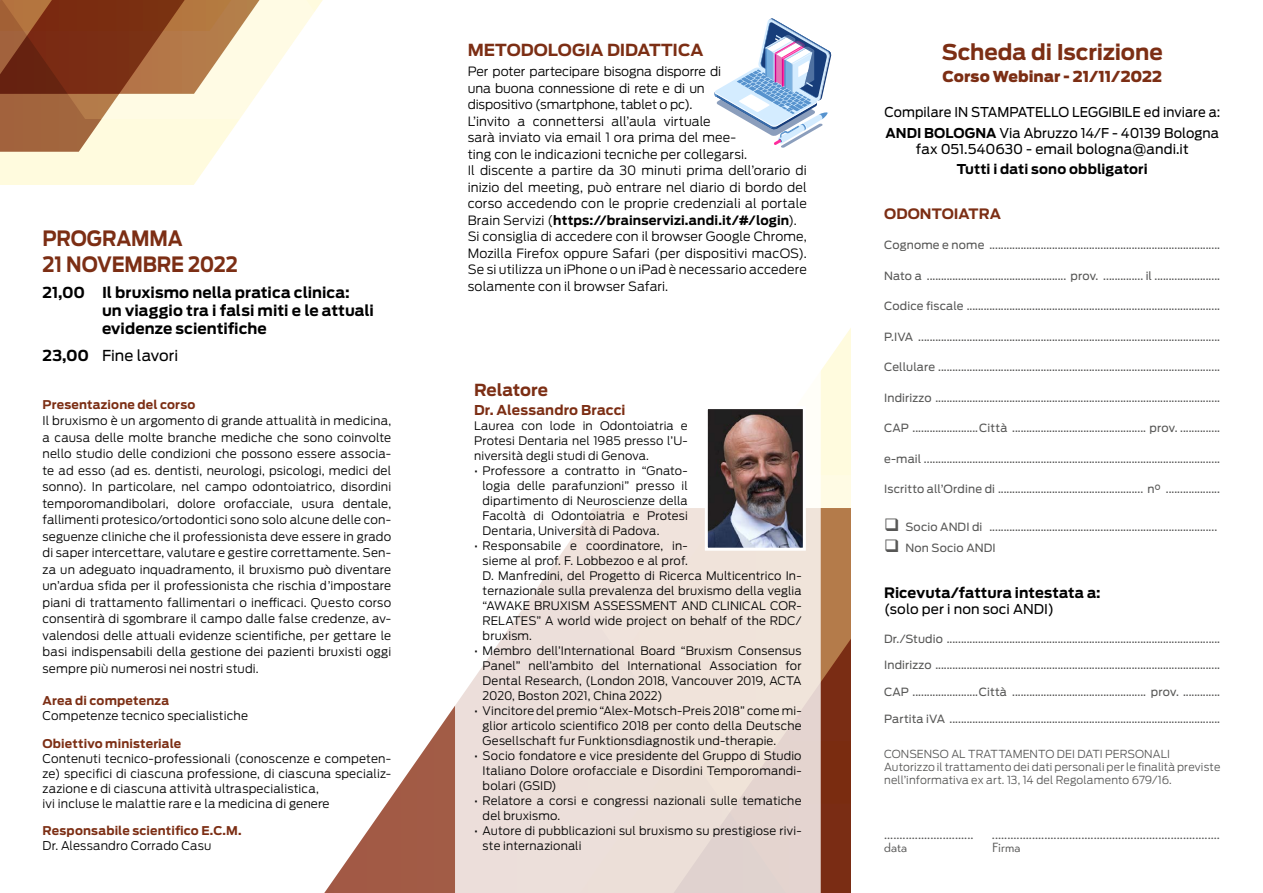
<style>
.page{position:relative;width:1263px;height:893px;background:#fff}
.page>*{position:absolute;margin:0;border:0;box-sizing:border-box;transform-origin:0 0}
.t1{font:700 21.6px "Antenna";letter-spacing:-.005em;color:#7c2e14}
.t2{font:700 21px/25.2px "Antenna";letter-spacing:-.01em;color:#7c2e14;scale:.9 1}
.t3{font:700 16.5px "Antenna";letter-spacing:-.005em;color:#7c2e14}
.t4{font:700 15px/18px "Antenna";letter-spacing:.005em;color:#000}
.t5{font:900 15px "Antenna";color:#7c2e14}
.t6{font:15px "Antenna";color:#000}
.t7{font:700 14.25px "Antenna";letter-spacing:.005em;color:#000}
.t8{font:700 14.25px "Antenna";color:#7c2e14}
.t9{font:13.5px/20.4px "Antenna";letter-spacing:.005em;color:#000;scale:.95 1}
.t10{font:13.5px "Antenna";letter-spacing:.005em;color:#000}
.t11{font:700 13.5px "Antenna";letter-spacing:.005em;color:#000}
.t12{font:700 13.5px "Antenna";letter-spacing:.01em;color:#7c2e14}
.t13{font:13.2px "Transat Standard";color:#575756}
.t14{font:300 12.75px/16.5px "Antenna";letter-spacing:.005em;color:#000}
.t15{font:300 12px/16.5px "Antenna";letter-spacing:.01em;color:#000;text-align:justify}
.t16{font:700 12px "Antenna";letter-spacing:.015em;color:#7c2e14}
.t17{font:300 11.7px/15px "Antenna";letter-spacing:.01em;color:#000;text-align:justify}
.t18{font:11.25px "Antenna";letter-spacing:.01em;color:#575756}
.t19{font:300 10.95px/13.2px "Antenna";letter-spacing:.01em;color:#575756}
.s1{font-weight:700}
</style>
<div class="page">
<div style="left:0;top:152px;width:217px;height:32px;background:#fffbde"></div>
<svg style="left:0;top:119px;width:240px;height:33px;background:#dcc3a3"></svg>
<svg style="left:0;top:0;width:323px;height:119px;background:#ba8f73"></svg>
<svg style="left:821px;top:329px;width:29px;height:146px;background:#fffbe2"></svg>
<svg style="left:324px;top:706px;width:131px;height:187px"></svg>
<svg style="left:821px;top:475px;width:29px;height:418px;background:#995937"></svg>
<svg style="left:455px;top:371px;width:366px;height:522px;fill:#f0e3da"></svg>
<img style="left:709px;top:410px;width:93px;height:137px">
<div style="left:705px;top:406px;width:101px;height:145px;border:3px solid #fff"></div>
<svg style="left:714px;top:18px;width:117px;height:130px"></svg>
<h2 class="t2" style="left:43px;top:226px;width:219px">PROGRAMMA<br>21 NOVEMBRE 2022</h2>
<h3 class="t4" style="left:102px;top:284px;width:273px;text-indent:-60px">21,00 Il bruxismo nella pratica clinica:<br>un viaggio tra i falsi miti e le attuali evidenze scientifiche</h3>
<h3 class="t6" style="left:43px;top:346px;width:137px"><span class="s1">23,00</span> Fine lavori</h3>
<p class="t16" style="left:43px;top:397px;width:154px">Presentazione del corso</p>
<p class="t15" style="left:43px;top:413px;width:350px">Il bruxismo è un argomento di grande attualità in medicina, a causa delle molte branche mediche che sono coinvolte nello studio delle condizioni che possono essere associa&shy;te ad esso (ad es. dentisti, neurologi, psicologi, medici del sonno). In particolare, nel campo odontoiatrico, disordini temporomandibolari, dolore orofacciale, usura dentale, fallimenti protesico/ortodontici sono solo alcune delle con&shy;seguenze cliniche che il professionista deve essere in grado di saper intercettare, valutare e gestire correttamente. Sen&shy;za un adeguato inquadramento, il bruxismo può diventare un’ardua sfida per il professionista che rischia d’impostare piani di trattamento fallimentari o inefficaci. Questo corso consentirà di sgombrare il campo dalle false credenze, av&shy;valendosi delle attuali evidenze scientifiche, per gettare le basi indispensabili della gestione dei pazienti bruxisti oggi sempre più numerosi nei nostri studi.</p>
<p class="t16" style="left:43px;top:693px;width:128px">Area di competenza</p>
<p class="t15" style="left:43px;top:707px;width:207px">Competenze tecnico specialistiche</p>
<p class="t16" style="left:43px;top:736px;width:140px">Obiettivo ministeriale</p>
<p class="t15" style="left:43px;top:751px;width:350px;line-height:15px;text-align:left">Contenuti tecnico-professionali (conoscenze e competen&shy;ze) specifici di ciascuna professione, di ciascuna specializ&shy;zazione e di ciascuna attività ultraspecialistica,<br>ivi incluse le malattie rare e la medicina di genere</p>
<p class="t16" style="left:43px;top:824px;width:201px">Responsabile scientifico E.C.M.</p>
<p class="t15" style="left:43px;top:838px;width:171px">Dr. Alessandro Corrado Casu</p>
<h3 class="t3" style="left:468px;top:40px;width:237px">METODOLOGIA DIDATTICA</h3>
<p class="t14" style="left:468px;top:64px;width:341px">Per poter partecipare bisogna disporre di<br>una buona connessione di rete e di un<br>dispositivo (smartphone, tablet o pc).<br>L’invito a connettersi all’aula virtuale<br>sarà inviato via email 1 ora prima del mee-<br>ting con le indicazioni tecniche per collegarsi.<br>Il discente a partire da 30 minuti prima dell’orario di inizio del meeting, può entrare nel diario di bordo del corso accedendo con le proprie credenziali al portale Brain Servizi (<span class="s1">https://brainservizi.andi.it/#/login</span>).<br>Si consiglia di accedere con il browser Google Chrome, Mozilla Firefox oppure Safari (per dispositivi macOS).<br>Se si utilizza un iPhone o un iPad è necessario accedere solamente con il browser Safari.</p>
<h3 class="t3" style="left:474px;top:380px;width:75px">Relatore</h3>
<p class="t12" style="left:474px;top:402px;width:153px">Dr. Alessandro Bracci</p>
<p class="t17" style="left:474px;top:419px;width:215px">Laurea con lode in Odontoiatria e Protesi Dentaria nel 1985 presso l’U&shy;niversità degli studi di Genova.</p>
<p class="t17" style="left:483px;top:464px;width:207px;text-indent:-9px">• Professore a contratto in “Gnato&shy;logia delle parafunzioni” presso il dipartimento di Neuroscienze della Facoltà di Odontoiatria e Protesi Dentaria, Università di Padova.</p>
<p class="t17" style="left:483px;top:539px;width:320px;text-align:left;text-indent:-9px">• Responsabile e coordinatore, in-<br>sieme al prof. F. Lobbezoo e al prof.<br>D. Manfredini, del Progetto di Ricerca Multicentrico In&shy;ternazionale sulla prevalenza del bruxismo della veglia “AWAKE BRUXISM ASSESSMENT AND CLINICAL COR-RELATES” A world wide project on behalf of the RDC/ bruxism.</p>
<p class="t17" style="left:483px;top:644px;width:320px;text-indent:-9px">• Membro dell’International Board “Bruxism Consensus Panel” nell’ambito del International Association for Dental Research, (London 2018, Vancouver 2019, ACTA 2020, Boston 2021, China 2022)</p>
<p class="t17" style="left:483px;top:704px;width:320px;text-indent:-9px">• Vincitore del premio “Alex-Motsch-Preis 2018” come mi&shy;glior articolo scientifico 2018 per conto della Deutsche Gesellschaft fur Funktionsdiagnostik und-therapie.</p>
<p class="t17" style="left:483px;top:749px;width:320px;text-indent:-9px">• Socio fondatore e vice presidente del Gruppo di Studio Italiano Dolore orofacciale e Disordini Temporomandi&shy;bolari (GSID)</p>
<p class="t17" style="left:483px;top:794px;width:320px;text-indent:-9px">• Relatore a corsi e congressi nazionali sulle tematiche del bruxismo.</p>
<p class="t17" style="left:483px;top:824px;width:320px;text-indent:-9px">• Autore di pubblicazioni sul bruxismo su prestigiose rivi&shy;ste internazionali</p>
<h1 class="t1" style="left:942px;top:39px;width:223px">Scheda di Iscrizione</h1>
<h3 class="t5" style="left:942px;top:68px;width:221px">Corso Webinar - 21/11/2022</h3>
<p class="t9" style="left:884px;top:102px;width:355px">Compilare IN STAMPATELLO LEGGIBILE ed inviare a:<br><span class="s1">ANDI BOLOGNA</span> Via Abruzzo 14/F - 40139 Bologna</p>
<p class="t10" style="left:916px;top:141px;width:274px">fax 051.540630 - email bologna@andi.it</p>
<p class="t11" style="left:957px;top:161px;width:192px">Tutti i dati sono obbligatori</p>
<p class="t8" style="left:884px;top:205px;width:118px">ODONTOIATRA</p>
<p class="t18" style="left:884px;top:238px;width:337px">Cognome e nome .................................................................................</p>
<p class="t18" style="left:884px;top:269px;width:337px">Nato a ................................................. prov. .............. il .......................</p>
<p class="t18" style="left:884px;top:299px;width:337px">Codice fiscale .........................................................................................</p>
<p class="t18" style="left:884px;top:330px;width:337px">P.IVA ..........................................................................................................</p>
<p class="t18" style="left:884px;top:360px;width:337px">Cellulare ...................................................................................................</p>
<p class="t18" style="left:884px;top:391px;width:337px">Indirizzo ....................................................................................................</p>
<p class="t18" style="left:884px;top:421px;width:337px">CAP .......................Città ............................................... prov. ..............</p>
<p class="t18" style="left:884px;top:452px;width:337px">e-mail ........................................................................................................</p>
<p class="t18" style="left:884px;top:482px;width:337px">Iscritto all’Ordine di ................................................... n° ...................</p>
<p class="t18" style="left:884px;top:520px;width:335px">❑ Socio ANDI di ................................................................................</p>
<p class="t18" style="left:884px;top:541px;width:113px">❑ Non Socio ANDI</p>
<p class="t7" style="left:884px;top:584px;width:218px">Ricevuta/fattura intestata a:</p>
<p class="t10" style="left:884px;top:601px;width:171px">(solo per i non soci ANDI)</p>
<p class="t18" style="left:884px;top:632px;width:337px">Dr./Studio ................................................................................................</p>
<p class="t18" style="left:884px;top:659px;width:337px">Indirizzo ....................................................................................................</p>
<p class="t18" style="left:884px;top:685px;width:337px">CAP .......................Città ............................................... prov. .............</p>
<p class="t18" style="left:884px;top:712px;width:337px">Partita iVA ...............................................................................................</p>
<p class="t19" style="left:884px;top:747px;width:338px">CONSENSO AL TRATTAMENTO DEI DATI PERSONALI<br>Autorizzo il trattamento dei dati personali per le finalità previste nell’informativa ex art. 13, 14 del Regolamento 679/16.</p>
<p class="t13" style="left:884px;top:827px;width:91px">.............................</p>
<p class="t13" style="left:992px;top:827px;width:229px">..........................................................................</p>
<p class="t13" style="left:884px;top:839px;width:24px">data</p>
<p class="t13" style="left:992px;top:839px;width:30px">Firma</p>
</div>
